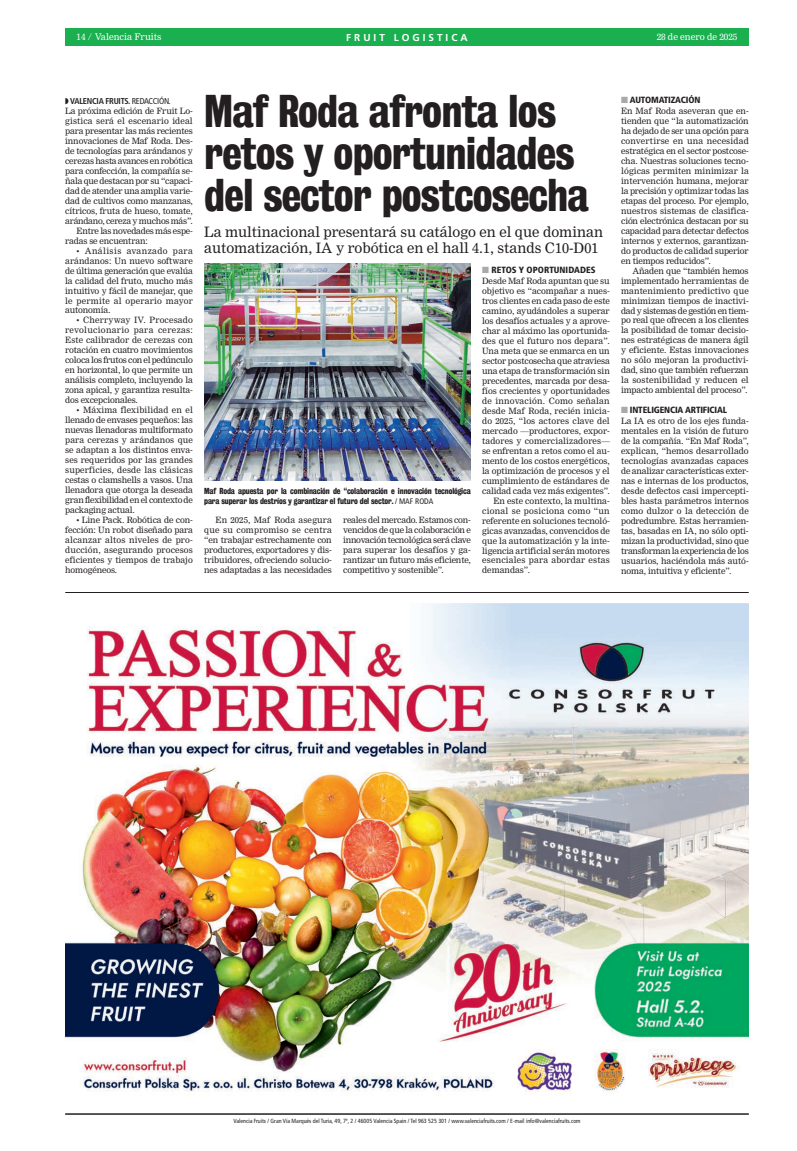
<style>
.page{position:relative;width:797px;height:1151px;background:#fff}
.page>*{position:absolute;margin:0;border:0;box-sizing:border-box;transform-origin:0 0}
.t1{font:42px/42px "Bureau Grot Three Seven";letter-spacing:-.02em;color:#231f20}
.t2{font:14px/16px "Nimrod MT Std";color:#231f20}
.t3{font:700 10px "Frutiger LT Std";letter-spacing:.3em;color:#fff}
.t4{font:900 condensed 9px "Frutiger LT Std";letter-spacing:-.015em;color:#231f20}
.t5{font:9px "Nimrod MT Std";color:#fff}
.t6{font:900 condensed 9px "Frutiger LT Std";letter-spacing:.005em;color:#231f20}
.t7{font:8.5px/10px "Nimrod MT Std";letter-spacing:-.01em;color:#231f20;text-align:justify}
.t8{font:8.5px "Nimrod MT Std";letter-spacing:.025em;color:#231f20}
.t9{font:8.5px "Nimrod MT Std";letter-spacing:-.03em;color:#231f20}
.t10{font:8.5px "Nimrod MT Std";letter-spacing:.015em;color:#231f20}
.t11{font:8.5px "Nimrod MT Std";letter-spacing:.01em;color:#231f20}
.t12{font:700 condensed 8.5px "Frutiger LT Std";letter-spacing:-.03em;color:#231f20}
.t13{font:8.5px "Nimrod MT Std";letter-spacing:.02em;color:#231f20}
.t14{font:8px/10px "Bureau Grot Three Seven";letter-spacing:-.02em;color:#231f20}
.t15{font:condensed 6px "Frutiger LT Std";color:#231f20}
.s1{font-weight:400}
.s2{color:#a8a9ad}
.s3{font-family:"Frutiger LT Std";font-stretch:condensed}
</style>
<div class="page">
<div style="left:65px;top:28px;width:683px;height:17px;background:#1ab050"></div>
<hr style="left:65px;top:1114px;width:683px;height:1px;background:#231f20">
<img style="left:65px;top:604px;width:683px;height:491px">
<hr style="left:65px;top:592px;width:683px;height:1px;background:#231f20">
<img style="left:204px;top:264px;width:267px;height:216px">
<p class="t5" style="left:77px;top:32px;width:86px">14 / Valencia Fruits</p>
<p class="t3" style="left:346px;top:31px;width:123px">FRUIT LOGISTICA</p>
<p class="t5" style="left:656px;top:32px;width:82px">28 de enero de 2025</p>
<h1 class="t1" style="left:204px;top:90px;width:386px">Maf Roda afronta los retos y oportunidades del sector postcosecha</h1>
<h2 class="t2" style="left:204px;top:224px;width:400px">La multinacional presentará su catálogo en el que dominan automatización, IA y robótica en el hall 4.1, stands C10-D01</h2>
<p class="t12" style="left:65px;top:96px;width:107px">◗ VALENCIA FRUITS. <span class="s1">REDACCIÓN.</span></p>
<p class="t7" style="left:65px;top:106px;width:129px">La próxima edición de Fruit Lo-</p>
<p class="t10" style="left:65px;top:115px;width:129px">gistica será el escenario ideal</p>
<p class="t7" style="left:65px;top:126px;width:129px">para presentar las más recientes</p>
<p class="t7" style="left:65px;top:136px;width:129px">innovaciones de Maf Roda. Des-</p>
<p class="t7" style="left:65px;top:146px;width:129px">de tecnologías para arándanos y</p>
<p class="t9" style="left:65px;top:155px;width:129px">cerezas hasta avances en robótica</p>
<p class="t7" style="left:65px;top:166px;width:129px">para confección, la compañía se-</p>
<p class="t7" style="left:65px;top:176px;width:129px">ñala que destacan por su “capaci-</p>
<p class="t7" style="left:65px;top:186px;width:129px">dad de atender una amplia varie-</p>
<p class="t7" style="left:65px;top:196px;width:129px">dad de cultivos como manzanas,</p>
<p class="t7" style="left:65px;top:206px;width:129px">cítricos, fruta de hueso, tomate,</p>
<p class="t9" style="left:65px;top:215px;width:129px">arándano, cereza y muchos más”.</p>
<p class="t7" style="left:77px;top:226px;width:118px">Entre las novedades más espe-</p>
<p class="t7" style="left:65px;top:236px;width:84px">radas se encuentran:</p>
<p class="t7" style="left:65px;top:246px;width:129px;text-indent:11px">• Análisis avanzado para arándanos: Un nuevo software de última generación que evalúa la calidad del fruto, mucho más intuitivo y fácil de manejar, que le permite al operario mayor autonomía.</p>
<p class="t7" style="left:65px;top:315px;width:129px;text-indent:11px">• Cherryway IV. Procesado revolucionario para cerezas:<br>Este calibrador de cerezas con rotación en cuatro movimientos coloca los frutos con el pedúnculo en horizontal, lo que permite un análisis completo, incluyendo la zona apical, y garantiza resulta&shy;dos excepcionales.</p>
<p class="t7" style="left:65px;top:405px;width:129px;text-indent:11px">• Máxima flexibilidad en el llenado de envases pequeños: las nuevas llenadoras multiformato para cerezas y arándanos que se adaptan a los distintos enva&shy;ses requeridos por las grandes superficies, desde las clásicas cestas o clamshells a vasos. Una llenadora que otorga la deseada gran flexibilidad en el contexto de packaging actual.</p>
<p class="t7" style="left:65px;top:515px;width:129px;text-indent:11px">• Line Pack. Robótica de con&shy;fección: Un robot diseñado para alcanzar altos niveles de pro&shy;ducción, asegurando procesos eficientes y tiempos de trabajo homogéneos.</p>
<p class="t7" style="left:204px;top:515px;width:129px;text-indent:11px">En 2025, Maf Roda asegura que su compromiso se centra “en trabajar estrechamente con productores, exportadores y dis&shy;tribuidores, ofreciendo solucio&shy;nes adaptadas a las necesidades</p>
<p class="t7" style="left:343px;top:515px;width:129px">reales del mercado. Estamos con&shy;vencidos de que la colaboración e innovación tecnológica será clave para superar los desafíos y ga&shy;rantizar un futuro más eficiente, competitivo y sostenible”.</p>
<p class="t6" style="left:482px;top:264px;width:115px"><span class="s2">■</span> RETOS Y OPORTUNIDADES</p>
<p class="t7" style="left:482px;top:276px;width:129px">Desde Maf Roda apuntan que su</p>
<p class="t7" style="left:482px;top:286px;width:129px">objetivo es “acompañar a nues-</p>
<p class="t7" style="left:482px;top:296px;width:129px">tros clientes en cada paso de este</p>
<p class="t7" style="left:482px;top:306px;width:129px">camino, ayudándoles a superar</p>
<p class="t7" style="left:482px;top:316px;width:129px">los desafíos actuales y a aprove-</p>
<p class="t7" style="left:482px;top:326px;width:129px">char al máximo las oportunida-</p>
<p class="t11" style="left:482px;top:335px;width:129px">des que el futuro nos depara”.</p>
<p class="t7" style="left:482px;top:346px;width:129px">Una meta que se enmarca en un</p>
<p class="t7" style="left:482px;top:356px;width:129px">sector postcosecha que atraviesa</p>
<p class="t7" style="left:482px;top:366px;width:129px">una etapa de transformación sin</p>
<p class="t7" style="left:482px;top:376px;width:129px">precedentes, marcada por desa-</p>
<p class="t7" style="left:482px;top:386px;width:129px">fíos crecientes y oportunidades</p>
<p class="t8" style="left:482px;top:395px;width:129px">de innovación. Como señalan</p>
<p class="t11" style="left:482px;top:405px;width:129px">desde Maf Roda, recién inicia-</p>
<p class="t13" style="left:482px;top:415px;width:129px">do 2025, “los actores clave del</p>
<p class="t7" style="left:482px;top:426px;width:129px">mercado —productores, expor-</p>
<p class="t10" style="left:482px;top:435px;width:129px">tadores y comercializadores—</p>
<p class="t7" style="left:482px;top:446px;width:129px">se enfrentan a retos como el au-</p>
<p class="t7" style="left:482px;top:456px;width:129px">mento de los costos energéticos,</p>
<p class="t7" style="left:482px;top:466px;width:129px">la optimización de procesos y el</p>
<p class="t7" style="left:482px;top:476px;width:129px">cumplimiento de estándares de</p>
<p class="t7" style="left:482px;top:486px;width:129px">calidad cada vez más exigentes”.</p>
<p class="t7" style="left:493px;top:495px;width:118px">En este contexto, la multina-</p>
<p class="t8" style="left:482px;top:505px;width:129px">cional se posiciona como “un</p>
<p class="t7" style="left:482px;top:515px;width:129px">referente en soluciones tecnoló-</p>
<p class="t7" style="left:482px;top:525px;width:129px">gicas avanzadas, convencidos de</p>
<p class="t7" style="left:482px;top:535px;width:129px">que la automatización y la inte-</p>
<p class="t7" style="left:482px;top:545px;width:129px">ligencia artificial serán motores</p>
<p class="t8" style="left:482px;top:555px;width:129px">esenciales para abordar estas</p>
<p class="t7" style="left:482px;top:565px;width:49px">demandas”.</p>
<p class="t14" style="left:204px;top:486px;width:268px">Maf Roda apuesta por la combinación de “colaboración e innovación tecnológica para superar los destríos y garantizar el futuro del sector. <span class="s3">/ MAF RODA</span></p>
<p class="t4" style="left:621px;top:94px;width:81px"><span class="s2">■</span> AUTOMATIZACIÓN</p>
<p class="t7" style="left:621px;top:106px;width:129px">En Maf Roda aseveran que en&shy;tienden que “la automatización ha dejado de ser una opción para convertirse en una necesidad estratégica en el sector postcose&shy;cha. Nuestras soluciones tecno&shy;lógicas permiten minimizar la intervención humana, mejorar la precisión y optimizar todas las etapas del proceso. Por ejemplo, nuestros sistemas de clasifica&shy;ción electrónica destacan por su capacidad para detectar defectos internos y externos, garantizan&shy;do productos de calidad superior en tiempos reducidos”.</p>
<p class="t7" style="left:621px;top:266px;width:129px;text-indent:11px">Añaden que “también hemos implementado herramientas de mantenimiento predictivo que minimizan tiempos de inactivi&shy;dad y sistemas de gestión en tiem&shy;po real que ofrecen a los clientes la posibilidad de tomar decisio&shy;nes estratégicas de manera ágil y eficiente. Estas innovaciones no sólo mejoran la productivi&shy;dad, sino que también refuerzan la sostenibilidad y reducen el impacto ambiental del proceso”.</p>
<p class="t4" style="left:621px;top:404px;width:107px"><span class="s2">■</span> INTELIGENCIA ARTIFICIAL</p>
<p class="t7" style="left:621px;top:416px;width:129px">La IA es otro de los ejes funda&shy;mentales en la visión de futuro de la compañía. “En Maf Roda”, explican, “hemos desarrollado tecnologías avanzadas capaces de analizar características exter&shy;nas e internas de los productos, desde defectos casi impercepti&shy;bles hasta parámetros internos como dulzor o la detección de podredumbre. Estas herramien&shy;tas, basadas en IA, no sólo opti&shy;mizan la productividad, sino que transforman la experiencia de los usuarios, haciéndola más autó&shy;noma, intuitiva y eficiente”.</p>
<p class="t15" style="left:233px;top:1117px;width:349px">Valencia Fruits / Gran Vía Marqués del Turia, 49, 7º, 2 / 46005 Valencia Spain / Tel 963 525 301 / www.valenciafruits.com / E-mail info@valenciafruits.com</p>
</div>
